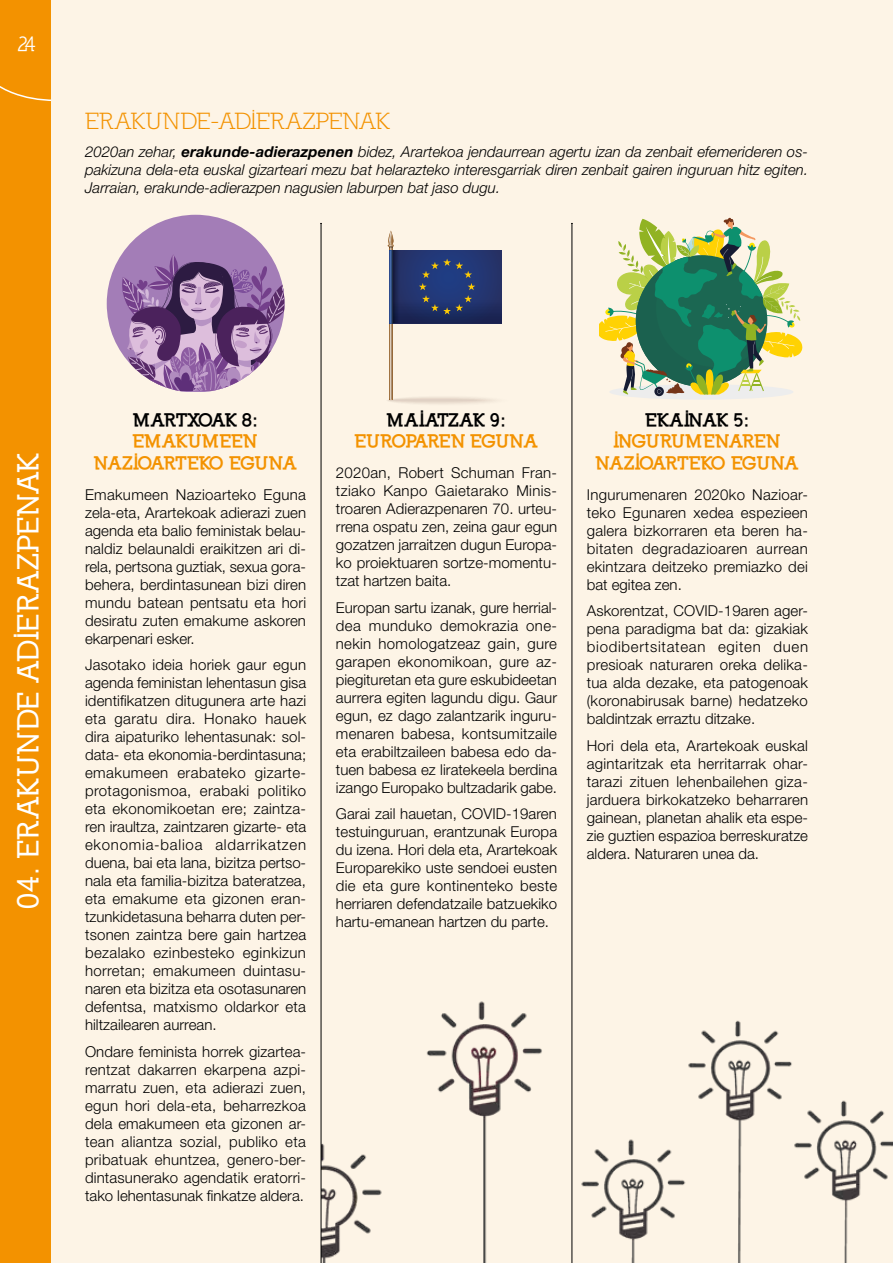
<style>
.page{position:relative;width:893px;height:1263px;background:#fdf4e6}
.page>*{position:absolute;margin:0;border:0;box-sizing:border-box;transform-origin:0 0}
.t1{font:800 30px "Nilland";letter-spacing:.04em;color:#fff}
._02_LADILLA_02{font:24px "Nilland";color:#f39200}
.t2{font:700 21px "Nilland";color:#fff}
._02_LADILLO_MINUS{font:900 18px/21.6px "Nilland";color:#f39200;text-align:center}
._00_TEXTO_GENERAL{font:300 15px/18px "Helvetica Neue LT Std";color:#000;text-align:justify}
._00_TEXTO_GENERAL-2{font:italic 300 15px/18px "Helvetica Neue LT Std";color:#000;text-align:justify}
.s1{font-weight:700}
.s2{color:#000}
</style>
<div class="page">
<div style="left:386px;top:396px;width:116px;height:9px;background:#f9efe1;border-radius:50%"></div>
<div style="left:386px;top:396px;width:111px;height:9px;background:#f6ecde;border-radius:50%"></div>
<div style="left:387px;top:397px;width:108px;height:7px;background:#f3e8da;border-radius:50%"></div>
<div style="left:387px;top:397px;width:105px;height:7px;background:#f0e5d7;border-radius:50%"></div>
<div style="left:388px;top:397px;width:102px;height:6px;background:#efe4d6;border-radius:50%"></div>
<div style="left:388px;top:398px;width:99px;height:5px;background:#ede0d2;border-radius:50%"></div>
<div style="left:388px;top:398px;width:97px;height:5px;background:#eaddcf;border-radius:50%"></div>
<hr style="left:389px;top:398px;width:93px;height:4px;background:#e9dacc;border-radius:50%">
<hr style="left:389px;top:399px;width:91px;height:3px;background:#371711;border-radius:50%">
<hr style="left:389px;top:399px;width:88px;height:2px;background:#30120d;border-radius:50%">
<div style="left:392px;top:251px;width:110px;height:72px;background:#24356f"></div>
<div style="left:389px;top:300px;width:113px;height:23px;background:#233168"></div>
<div style="left:389px;top:303px;width:113px;height:20px;background:#212e63"></div>
<div style="left:389px;top:307px;width:113px;height:16px;background:#1e2a5c"></div>
<div style="left:389px;top:313px;width:113px;height:10px;background:#1b2655"></div>
<hr style="left:389px;top:320px;width:113px;height:3px;background:#1f1a1a">
<svg style="left:419px;top:259px;width:56px;height:56px"></svg>
<svg style="left:398px;top:251px;width:1px;height:72px"></svg>
<svg style="left:397px;top:251px;width:1px;height:72px"></svg>
<svg style="left:396px;top:251px;width:1px;height:72px"></svg>
<svg style="left:395px;top:251px;width:1px;height:72px"></svg>
<svg style="left:387px;top:231px;width:8px;height:168px"></svg>
<img style="left:322px;top:674px;width:571px;height:589px">
<div style="left:0;top:0;width:51px;height:1263px;background:#f39200"></div>
<svg style="left:0;top:86px;width:51px;height:15px"></svg>
<div style="left:107px;top:215px;width:177px;height:176px;background:#a37db7;border-radius:89px"></div>
<svg style="left:120px;top:254px;width:164px;height:138px"></svg>
<div style="left:609px;top:384px;width:184px;height:16px;background:#ededed;border-radius:50%"></div>
<svg style="left:600px;top:218px;width:202px;height:177px"></svg>
<hr style="left:321px;top:223px;width:1px;height:1040px;background:#000">
<hr style="left:572px;top:223px;width:1px;height:1040px;background:#000">
<h3 class="t2" style="left:17px;top:32px;width:20px">24</h3>
<p class="_02_LADILLA_02" style="left:85px;top:107px;width:306px">ERAKUNDE-ADIERAZPENAK</p>
<p class="_00_TEXTO_GENERAL-2" style="left:85px;top:142px;width:725px">2020an zehar, <span class="s1">erakunde-adierazpenen</span> bidez, Arartekoa jendaurrean agertu izan da zenbait efemerideren os&shy;pakizuna dela-eta euskal gizarteari mezu bat helarazteko interesgarriak diren zenbait gairen inguruan hitz egiten.<br>Jarraian, erakunde-adierazpen nagusien laburpen bat jaso dugu.</p>
<h1 class="t1" style="left:11px;top:909px;width:457px;rotate:-90deg">04. ERAKUNDE ADIERAZPENAK</h1>
<p class="_02_LADILLO_MINUS" style="left:94px;top:409px;width:204px"><span class="s2">MARTXOAK 8:<br></span>EMAKUMEEN<br>NAZIOARTEKO EGUNA</p>
<p class="_00_TEXTO_GENERAL" style="left:85px;top:485px;width:223px">Emakumeen Nazioarteko Eguna zela-eta, Arartekoak adierazi zuen agenda eta balio feministak belau&shy;naldiz belaunaldi eraikitzen ari di&shy;rela, pertsona guztiak, sexua gora&shy;behera, berdintasunean bizi diren mundu batean pentsatu eta hori desiratu zuten emakume askoren ekarpenari esker.</p>
<p class="_00_TEXTO_GENERAL" style="left:85px;top:655px;width:223px">Jasotako ideia horiek gaur egun agenda feministan lehentasun gisa identifikatzen ditugunera arte hazi eta garatu dira. Honako hauek dira aipaturiko lehentasunak: sol&shy;data- eta ekonomia-berdintasuna; emakumeen erabateko gizarte&shy;protagonismoa, erabaki politiko eta ekonomikoetan ere; zaintza&shy;ren iraultza, zaintzaren gizarte- eta ekonomia-balioa aldarrikatzen duena, bai eta lana, bizitza pertso&shy;nala eta familia-bizitza bateratzea, eta emakume eta gizonen eran&shy;tzunkidetasuna beharra duten per&shy;tsonen zaintza bere gain hartzea bezalako ezinbesteko eginkizun horretan; emakumeen duintasu&shy;naren eta bizitza eta osotasunaren defentsa, matxismo oldarkor eta hiltzailearen aurrean.</p>
<p class="_00_TEXTO_GENERAL" style="left:85px;top:1042px;width:223px">Ondare feminista horrek gizartea&shy;rentzat dakarren ekarpena azpi&shy;marratu zuen, eta adierazi zuen, egun hori dela-eta, beharrezkoa dela emakumeen eta gizonen ar&shy;tean aliantza sozial, publiko eta pribatuak ehuntzea, genero-ber&shy;dintasunerako agendatik eratorri&shy;tako lehentasunak finkatze aldera.</p>
<p class="_02_LADILLO_MINUS" style="left:355px;top:409px;width:184px"><span class="s2">MAIATZAK 9:<br></span>EUROPAREN EGUNA</p>
<p class="_00_TEXTO_GENERAL" style="left:336px;top:463px;width:223px">2020an, Robert Schuman Fran&shy;tziako Kanpo Gaietarako Minis&shy;troaren Adierazpenaren 70. urteu&shy;rrena ospatu zen, zeina gaur egun gozatzen jarraitzen dugun Europa&shy;ko proiektuaren sortze-momentu&shy;tzat hartzen baita.</p>
<p class="_00_TEXTO_GENERAL" style="left:336px;top:598px;width:223px">Europan sartu izanak, gure herrial&shy;dea munduko demokrazia one&shy;nekin homologatzeaz gain, gure garapen ekonomikoan, gure az&shy;piegituretan eta gure eskubideetan aurrera egiten lagundu digu. Gaur egun, ez dago zalantzarik inguru&shy;menaren babesa, kontsumitzaile eta erabiltzaileen babesa edo da&shy;tuen babesa ez liratekeela berdina izango Europako bultzadarik gabe.</p>
<p class="_00_TEXTO_GENERAL" style="left:336px;top:804px;width:223px">Garai zail hauetan, COVID-19aren testuinguruan, erantzunak Europa du izena. Hori dela eta, Arartekoak Europarekiko uste sendoei eusten die eta gure kontinenteko beste herriaren defendatzaile batzuekiko hartu-emanean hartzen du parte.</p>
<p class="_02_LADILLO_MINUS" style="left:596px;top:409px;width:204px"><span class="s2">EKAINAK 5:<br></span>INGURUMENAREN<br>NAZIOARTEKO EGUNA</p>
<p class="_00_TEXTO_GENERAL" style="left:587px;top:485px;width:223px">Ingurumenaren 2020ko Nazioar&shy;teko Egunaren xedea espezieen galera bizkorraren eta beren ha&shy;bitaten degradazioaren aurrean ekintzara deitzeko premiazko dei bat egitea zen.</p>
<p class="_00_TEXTO_GENERAL" style="left:587px;top:601px;width:223px">Askorentzat, COVID-19aren ager&shy;pena paradigma bat da: gizakiak biodibertsitatean egiten duen presioak naturaren oreka delika&shy;tua alda dezake, eta patogenoak (koronabirusak barne) hedatzeko baldintzak erraztu ditzake.</p>
<p class="_00_TEXTO_GENERAL" style="left:587px;top:736px;width:223px">Hori dela eta, Arartekoak euskal agintaritzak eta herritarrak ohar&shy;tarazi zituen lehenbailehen giza&shy;jarduera birkokatzeko beharraren gainean, planetan ahalik eta espe&shy;zie guztien espazioa berreskuratze aldera. Naturaren unea da.</p>
</div>
